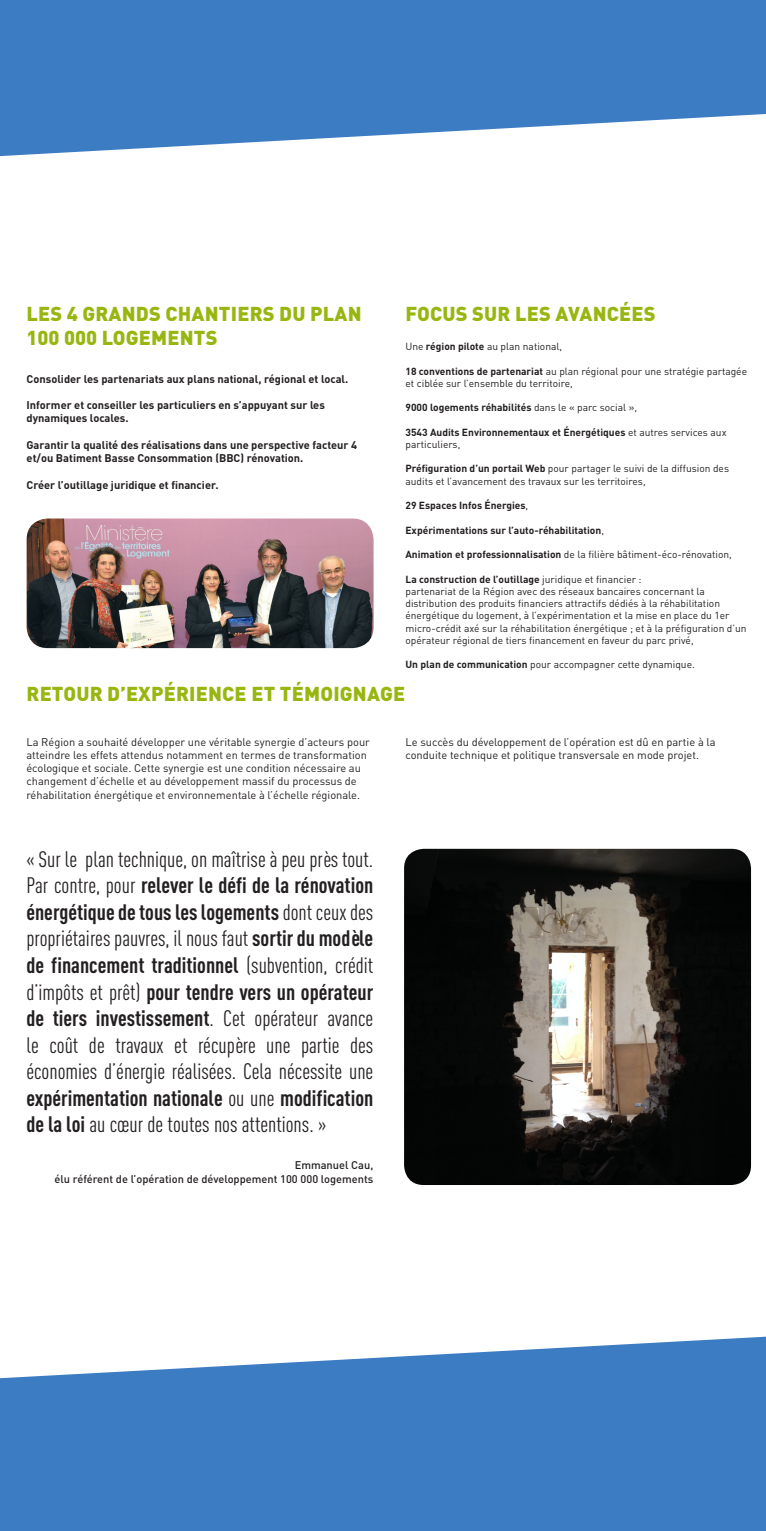
<style>
.page{position:relative;width:766px;height:1531px;background:#fff}
.page>*{position:absolute;margin:0;border:0;box-sizing:border-box;transform-origin:0 0}
.t1{font:22.11px/26.5px "DIN Cond";color:#231f20;text-align:justify}
.t2{font:900 19.89px/23.9px "DIN Pro";letter-spacing:.01em;color:#97b610}
.t3{font:11.04px/13.3px "DIN Pro";color:#231f20}
.t4{font:700 11.04px/13.3px "DIN Pro";color:#231f20}
.t5{font:500 11.04px "DIN Pro";color:#231f20}
.t6{font:10.2px/12.2px "DIN Pro";color:#231f20}
.t7{font:700 10.2px/12.2px "DIN Pro";color:#231f20}
.s1{font-weight:700}
.s2{font-weight:400}
</style>
<div class="page">
<svg style="left:0;top:1336px;width:765px;height:195px;background:#518ac9"></svg>
<img style="left:404px;top:849px;width:346px;height:336px">
<svg style="left:0;top:0;width:765px;height:156px;background:#568dcb"></svg>
<img style="left:27px;top:518px;width:346px;height:130px">
<p class="t2" style="left:26px;top:301px;width:337px">LES 4 GRANDS CHANTIERS DU PLAN<br>100 000 LOGEMENTS</p>
<p class="t4" style="left:27px;top:372px;width:323px">Consolider les partenariats aux plans national, régional et local.</p>
<p class="t4" style="left:27px;top:398px;width:300px">Informer et conseiller les particuliers en s’appuyant sur les dynamiques locales.</p>
<p class="t4" style="left:27px;top:438px;width:332px">Garantir la qualité des réalisations dans une perspective facteur 4 et/ou Batiment Basse Consommation (BBC) rénovation.</p>
<p class="t4" style="left:27px;top:478px;width:193px">Créer l’outillage juridique et financier.</p>
<p class="t2" style="left:405px;top:301px;width:251px">FOCUS SUR LES AVANCÉES</p>
<p class="t6" style="left:405px;top:340px;width:158px">Une <span class="s1">région pilote</span> au plan national,</p>
<p class="t6" style="left:405px;top:364px;width:343px"><span class="s1">18 conventions de partenariat</span> au plan régional pour une stratégie partagée et ciblée sur l’ensemble du territoire,</p>
<p class="t7" style="left:405px;top:401px;width:233px">9000 logements réhabilités <span class="s2">dans le « parc social »,</span></p>
<p class="t7" style="left:405px;top:425px;width:322px">3543 Audits Environnementaux et Énergétiques <span class="s2">et autres services aux particuliers,</span></p>
<p class="t6" style="left:405px;top:462px;width:325px"><span class="s1">Préfiguration d’un portail Web</span> pour partager le suivi de la diffusion des audits et l’avancement des travaux sur les territoires,</p>
<p class="t7" style="left:405px;top:499px;width:124px">29 Espaces Infos Énergies<span class="s2">,</span></p>
<p class="t7" style="left:405px;top:523px;width:200px">Expérimentations sur l’auto-réhabilitation<span class="s2">,</span></p>
<p class="t6" style="left:405px;top:548px;width:328px"><span class="s1">Animation et professionnalisation</span> de la filière bâtiment-éco-rénovation,</p>
<p class="t7" style="left:405px;top:572px;width:238px">La construction de l’outillage <span class="s2">juridique et financier :</span></p>
<p class="t6" style="left:405px;top:585px;width:342px">partenariat de la Région avec des réseaux bancaires concernant la distribution des produits financiers attractifs dédiés à la réhabilitation énergétique du logement, à l’expérimentation et la mise en place du 1er micro-crédit axé sur la réhabilitation énergétique ; et à la préfiguration d’un opérateur régional de tiers financement en faveur du parc privé,</p>
<p class="t6" style="left:405px;top:658px;width:291px"><span class="s1">Un plan de communication</span> pour accompagner cette dynamique.</p>
<p class="t2" style="left:26px;top:681px;width:380px">RETOUR D’EXPÉRIENCE ET TÉMOIGNAGE</p>
<p class="t3" style="left:26px;top:734px;width:345px">La Région a souhaité développer une véritable synergie d’acteurs pour atteindre les effets attendus notamment en termes de transformation écologique et sociale. Cette synergie est une condition nécessaire au changement d’échelle et au développement massif du processus de réhabilitation énergétique et environnementale à l’échelle régionale.</p>
<p class="t1" style="left:26px;top:845px;width:348px">« Sur le plan technique, on maîtrise à peu près tout.<br>Par contre, pour <span class="s1">relever le défi de la rénovation énergétique de tous les logements</span> dont ceux des propriétaires pauvres, il nous faut <span class="s1">sortir du modèle de financement traditionnel</span> (subvention, crédit d’impôts et prêt) <span class="s1">pour tendre vers un opérateur de tiers investissement</span>. Cet opérateur avance le coût de travaux et récupère une partie des économies d’énergie réalisées. Cela nécessite une <span class="s1">expérimentation nationale</span> ou une <span class="s1">modification de la loi</span> au cœur de toutes nos attentions. »</p>
<p class="t5" style="left:294px;top:1158px;width:80px">Emmanuel Cau,</p>
<p class="t5" style="left:55px;top:1171px;width:320px">élu référent de l’opération de développement 100 000 logements</p>
<p class="t3" style="left:405px;top:734px;width:311px">Le succès du développement de l’opération est dû en partie à la conduite technique et politique transversale en mode projet.</p>
</div>
